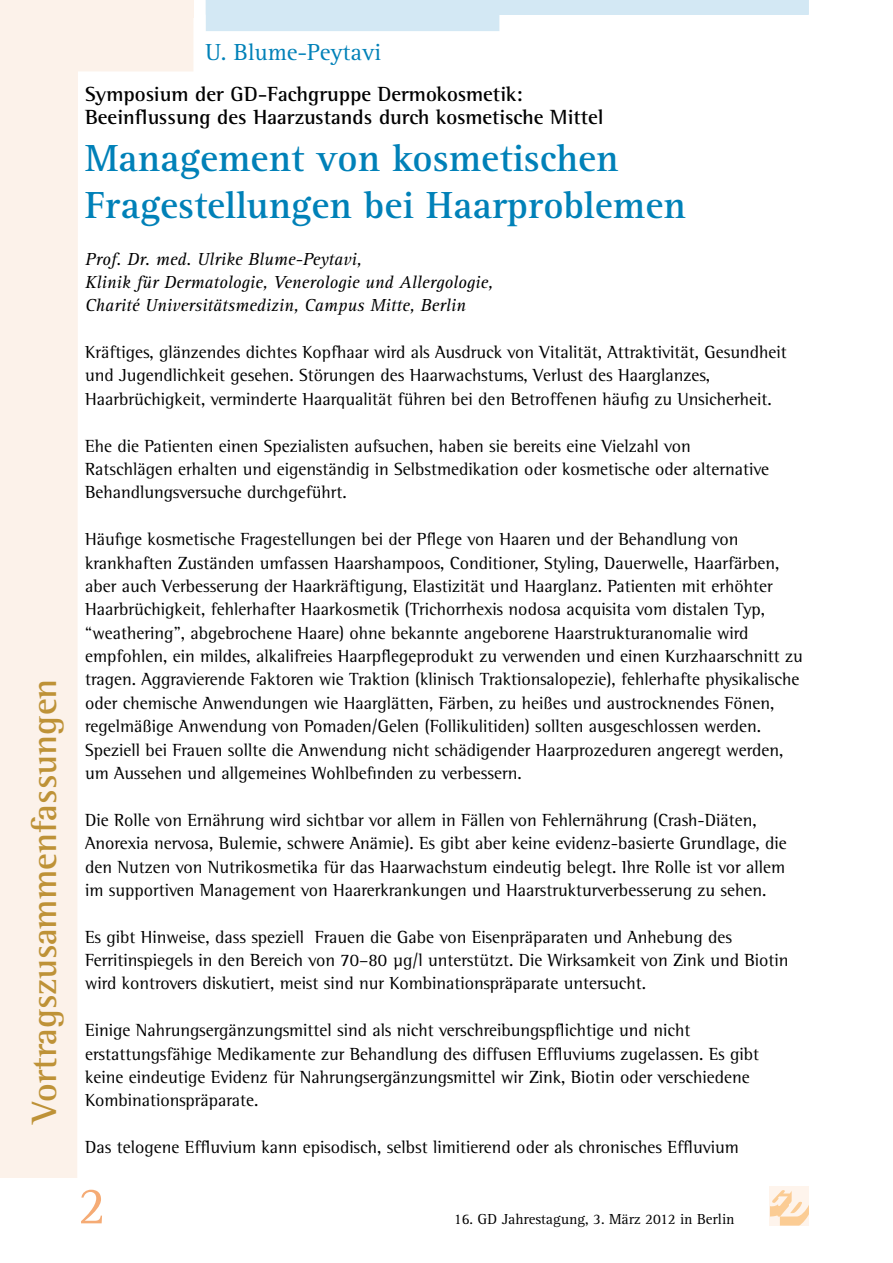
<style>
.page{position:relative;width:893px;height:1263px;background:#fff}
.page>*{position:absolute;margin:0;border:0;box-sizing:border-box;transform-origin:0 0}
.t1{font:54px "Agfa Rotis Serif";color:#f5ab75}
.t2{font:700 39px/46.8px "Agfa Rotis Serif";color:#0081b8}
.t3{font:700 36px "Agfa Rotis Semi Serif";color:#be9237}
.t4{font:24px "Agfa Rotis Serif";color:#0081b8}
.t5{font:700 21px/23.4px "Agfa Rotis Semi Serif";color:#000}
.t6{font:18px/23.4px "Agfa Rotis Semi Serif";color:#000}
.t7{font:italic 18px/23.4px "Agfa Rotis Serif";color:#000}
.t8{font:15px "Agfa Rotis Serif";color:#000}
</style>
<div class="page">
<div style="left:770px;top:1186px;width:39px;height:39px;background:#fef4ec"></div>
<svg style="left:770px;top:1190px;width:39px;height:35px"></svg>
<svg style="left:0;top:0;width:194px;height:1178px"></svg>
<div style="left:0;top:0;width:193px;height:17px;background:#fcf2ea"></div>
<svg style="left:206px;top:0;width:603px;height:31px"></svg>
<h3 class="t3" style="left:23px;top:1123px;width:445px;rotate:-90deg">Vortragszusammenfassungen</h3>
<h3 class="t4" style="left:205px;top:38px;width:177px">U. Blume-Peytavi</h3>
<p class="t5" style="left:85px;top:82px;width:520px">Symposium der GD-Fachgruppe Dermokosmetik:<br>Beeinflussung des Haarzustands durch kosmetische Mittel</p>
<h2 class="t2" style="left:85px;top:135px;width:602px">Management von kosmetischen<br>Fragestellungen bei Haarproblemen</h2>
<p class="t7" style="left:85px;top:247px;width:409px">Prof. Dr. med. Ulrike Blume-Peytavi,<br>Klinik für Dermatologie, Venerologie und Allergologie,<br>Charité Universitätsmedizin, Campus Mitte, Berlin</p>
<p class="t6" style="left:85px;top:340px;width:703px">Kräftiges, glänzendes dichtes Kopfhaar wird als Ausdruck von Vitalität, Attraktivität, Gesundheit und Jugendlichkeit gesehen. Störungen des Haarwachstums, Verlust des Haarglanzes,<br>Haarbrüchigkeit, verminderte Haarqualität führen bei den Betroffenen häufig zu Unsicherheit.</p>
<p class="t6" style="left:85px;top:434px;width:686px">Ehe die Patienten einen Spezialisten aufsuchen, haben sie bereits eine Vielzahl von<br>Ratschlägen erhalten und eigenständig in Selbstmedikation oder kosmetische oder alternative<br>Behandlungsversuche durchgeführt.</p>
<p class="t6" style="left:85px;top:527px;width:719px">Häufige kosmetische Fragestellungen bei der Pflege von Haaren und der Behandlung von krankhaften Zuständen umfassen Haarshampoos, Conditioner, Styling, Dauerwelle, Haarfärben, aber auch Verbesserung der Haarkräftigung, Elastizität und Haarglanz. Patienten mit erhöhter Haarbrüchigkeit, fehlerhafter Haarkosmetik (Trichorrhexis nodosa acquisita vom distalen Typ, “weathering”, abgebrochene Haare) ohne bekannte angeborene Haarstrukturanomalie wird empfohlen, ein mildes, alkalifreies Haarpflegeprodukt zu verwenden und einen Kurzhaarschnitt zu tragen. Aggravierende Faktoren wie Traktion (klinisch Traktionsalopezie), fehlerhafte physikalische oder chemische Anwendungen wie Haarglätten, Färben, zu heißes und austrocknendes Fönen, regelmäßige Anwendung von Pomaden/Gelen (Follikulitiden) sollten ausgeschlossen werden.<br>Speziell bei Frauen sollte die Anwendung nicht schädigender Haarprozeduren angeregt werden, um Aussehen und allgemeines Wohlbefinden zu verbessern.</p>
<p class="t6" style="left:85px;top:808px;width:703px">Die Rolle von Ernährung wird sichtbar vor allem in Fällen von Fehlernährung (Crash-Diäten, Anorexia nervosa, Bulemie, schwere Anämie). Es gibt aber keine evidenz-basierte Grundlage, die den Nutzen von Nutrikosmetika für das Haarwachstum eindeutig belegt. Ihre Rolle ist vor allem im supportiven Management von Haarerkrankungen und Haarstrukturverbesserung zu sehen.</p>
<p class="t6" style="left:85px;top:925px;width:705px">Es gibt Hinweise, dass speziell Frauen die Gabe von Eisenpräparaten und Anhebung des<br>Ferritinspiegels in den Bereich von 70–80 μg/l unterstützt. Die Wirksamkeit von Zink und Biotin wird kontrovers diskutiert, meist sind nur Kombinationspräparate untersucht.</p>
<p class="t6" style="left:85px;top:1018px;width:675px">Einige Nahrungsergänzungsmittel sind als nicht verschreibungspflichtige und nicht erstattungsfähige Medikamente zur Behandlung des diffusen Effluviums zugelassen. Es gibt keine eindeutige Evidenz für Nahrungsergänzungsmittel wir Zink, Biotin oder verschiedene Kombinationspräparate.</p>
<p class="t6" style="left:85px;top:1135px;width:655px">Das telogene Effluvium kann episodisch, selbst limitierend oder als chronisches Effluvium</p>
<h1 class="t1" style="left:78px;top:1175px;width:30px">2</h1>
<p class="t8" style="left:454px;top:1210px;width:282px">16. GD Jahrestagung, 3. März 2012 in Berlin</p>
</div>
